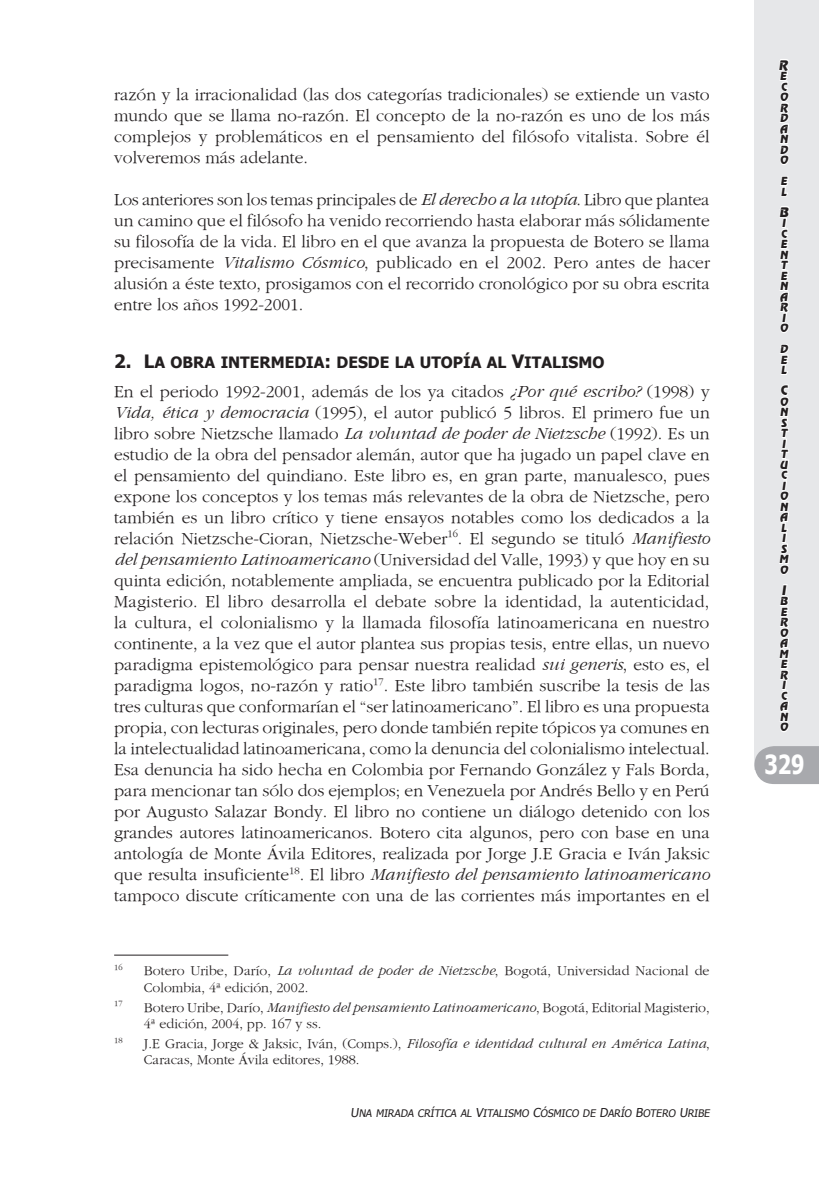
<style>
.page{position:relative;width:819px;height:1191px;background:#fff}
.page>*{position:absolute;margin:0;border:0;box-sizing:border-box;transform-origin:0 0}
.t1{font:700 26.25px "Tahoma";color:#fff;scale:.8 1}
.t2{font:17.5px/21px "Gourmand";color:#231f20;text-align:justify}
.t3{font:15.58px "Tahoma Bold SC850";color:#231f20}
.t4{font:14px/16.8px "Gourmand";color:#231f20}
.t5{font:13.12px "Revue BT Regular SC850";color:#231f20}
.t6{font:11.2px/10.5px "Revue BT Regular SC850";color:#231f20}
.t7{font:10.33px "Tahoma SC850";color:#231f20}
.t8{font:8.4px "Gourmand";color:#231f20}
.s1{font-style:italic}
.s2{font-size:18.38px}
.s3{font-size:12.25px}
</style>
<div class="page">
<div style="left:754px;top:0;width:65px;height:769px;background:#e6e7e9"></div>
<svg style="left:754px;top:746px;width:65px;height:38px;background:#adaeb1"></svg>
<svg style="left:779px;top:59px;width:10px;height:106px"></svg>
<svg style="left:780px;top:176px;width:9px;height:21px"></svg>
<svg style="left:779px;top:206px;width:11px;height:169px"></svg>
<svg style="left:779px;top:384px;width:11px;height:191px"></svg>
<svg style="left:779px;top:584px;width:11px;height:148px"></svg>
<hr style="left:114px;top:954px;width:114px;height:1px;background:#231f20">
<p class="t2" style="left:114px;top:84px;width:597px">razón y la irracionalidad (las dos categorías tradicionales) se extiende un vasto mundo que se llama no-razón. El concepto de la no-razón es uno de los más complejos y problemáticos en el pensamiento del filósofo vitalista. Sobre él volveremos más adelante.</p>
<p class="t2" style="left:114px;top:189px;width:597px">Los anteriores son los temas principales de <span class="s1">El derecho a la utopía</span>. Libro que plantea un camino que el filósofo ha venido recorriendo hasta elaborar más sólidamente su filosofía de la vida. El libro en el que avanza la propuesta de Botero se llama precisamente <span class="s1">Vitalismo Cósmico</span>, publicado en el 2002. Pero antes de hacer alusión a éste texto, prosigamos con el recorrido cronológico por su obra escrita entre los años 1992-2001.</p>
<p class="t3" style="left:114px;top:352px;width:492px"><span class="s2">2. L</span>A OBRA INTERMEDIA<span class="s2">:</span> DESDE LA UTOPÍA AL <span class="s2">V</span>ITALISMO</p>
<p class="t2" style="left:114px;top:381px;width:597px">En el periodo 1992-2001, además de los ya citados <span class="s1">¿Por qué escribo?</span> (1998) y <span class="s1">Vida, ética y democracia</span> (1995), el autor publicó 5 libros. El primero fue un libro sobre Nietzsche llamado <span class="s1">La voluntad de poder de Nietzsche</span> (1992). Es un estudio de la obra del pensador alemán, autor que ha jugado un papel clave en el pensamiento del quindiano. Este libro es, en gran parte, manualesco, pues expone los conceptos y los temas más relevantes de la obra de Nietzsche, pero también es un libro crítico y tiene ensayos notables como los dedicados a la relación Nietzsche-Cioran, Nietzsche-Weber<sup>16</sup>. El segundo se tituló <span class="s1">Manifiesto del pensamiento Latinoamericano</span> (Universidad del Valle, 1993) y que hoy en su quinta edición, notablemente ampliada, se encuentra publicado por la Editorial Magisterio. El libro desarrolla el debate sobre la identidad, la autenticidad, la cultura, el colonialismo y la llamada filosofía latinoamericana en nuestro continente, a la vez que el autor plantea sus propias tesis, entre ellas, un nuevo paradigma epistemológico para pensar nuestra realidad <span class="s1">sui generis</span>, esto es, el paradigma logos, no-razón y ratio<sup>17</sup>. Este libro también suscribe la tesis de las tres culturas que conformarían el “ser latinoamericano”. El libro es una propuesta propia, con lecturas originales, pero donde también repite tópicos ya comunes en la intelectualidad latinoamericana, como la denuncia del colonialismo intelectual.<br>Esa denuncia ha sido hecha en Colombia por Fernando González y Fals Borda, para mencionar tan sólo dos ejemplos; en Venezuela por Andrés Bello y en Perú por Augusto Salazar Bondy. El libro no contiene un diálogo detenido con los grandes autores latinoamericanos. Botero cita algunos, pero con base en una antología de Monte Ávila Editores, realizada por Jorge J.E Gracia e Iván Jaksic que resulta insuficiente<sup>18</sup>. El libro <span class="s1">Manifiesto del pensamiento latinoamericano </span>tampoco discute críticamente con una de las corrientes más importantes en el</p>
<p class="t8" style="left:114px;top:963px;width:10px">16</p>
<p class="t4" style="left:144px;top:962px;width:567px">Botero Uribe, Darío, <span class="s1">La voluntad de poder de Nietzsche</span>, Bogotá, Universidad Nacional de<br>Colombia, 4ª edición, 2002.</p>
<p class="t8" style="left:114px;top:999px;width:10px">17</p>
<p class="t4" style="left:144px;top:999px;width:567px">Botero Uribe, Darío, <span class="s1">Manifiesto del pensamiento Latinoamericano</span>, Bogotá, Editorial Magisterio,<br>4ª edición, 2004, pp. 167 y ss.</p>
<p class="t8" style="left:114px;top:1035px;width:10px">18</p>
<p class="t4" style="left:144px;top:1035px;width:567px">J.E Gracia, Jorge &amp; Jaksic, Iván, (Comps.), <span class="s1">Filosofía e identidad cultural en América Latina</span>,<br>Caracas, Monte Ávila editores, 1988.</p>
<p class="t7" style="left:350px;top:1105px;width:362px"><span class="s3">U</span> NA MI RADA CRÍTICA AL <span class="s3">V</span>ITALISM O <span class="s3">C</span>ÓSMICO DE <span class="s3">D</span>ARÍO <span class="s3">B</span>OTERO <span class="s3">U</span> RIBE</p>
<p class="t5" style="left:778px;top:57px;width:11px">R</p>
<p class="t6" style="left:779px;top:71px;width:12px">E<br>C<br>O<br>R<br>D<br>A<br>N<br>D<br>O</p>
<p class="t6" style="left:780px;top:176px;width:10px">E<br>L</p>
<p class="t5" style="left:779px;top:204px;width:13px">B</p>
<p class="t6" style="left:779px;top:218px;width:12px">I<br>C<br>E<br>N<br>T<br>E<br>N<br>A<br>R<br>I<br>O</p>
<p class="t6" style="left:779px;top:344px;width:11px;text-align:justify">D E L</p>
<p class="t5" style="left:780px;top:382px;width:9px">C</p>
<p class="t6" style="left:779px;top:396px;width:13px">O<br>N<br>S<br>T<br>I<br>T<br>U<br>C<br>I<br>O<br>N<br>A<br>L<br>I<br>S<br>M<br>O</p>
<p class="t5" style="left:781px;top:582px;width:6px">I</p>
<p class="t6" style="left:779px;top:596px;width:13px">B<br>E<br>R<br>O<br>A<br>M<br>E<br>R<br>I<br>C<br>A<br>N<br>O</p>
<h1 class="t1" style="left:764px;top:746px;width:52px">329</h1>
</div>
